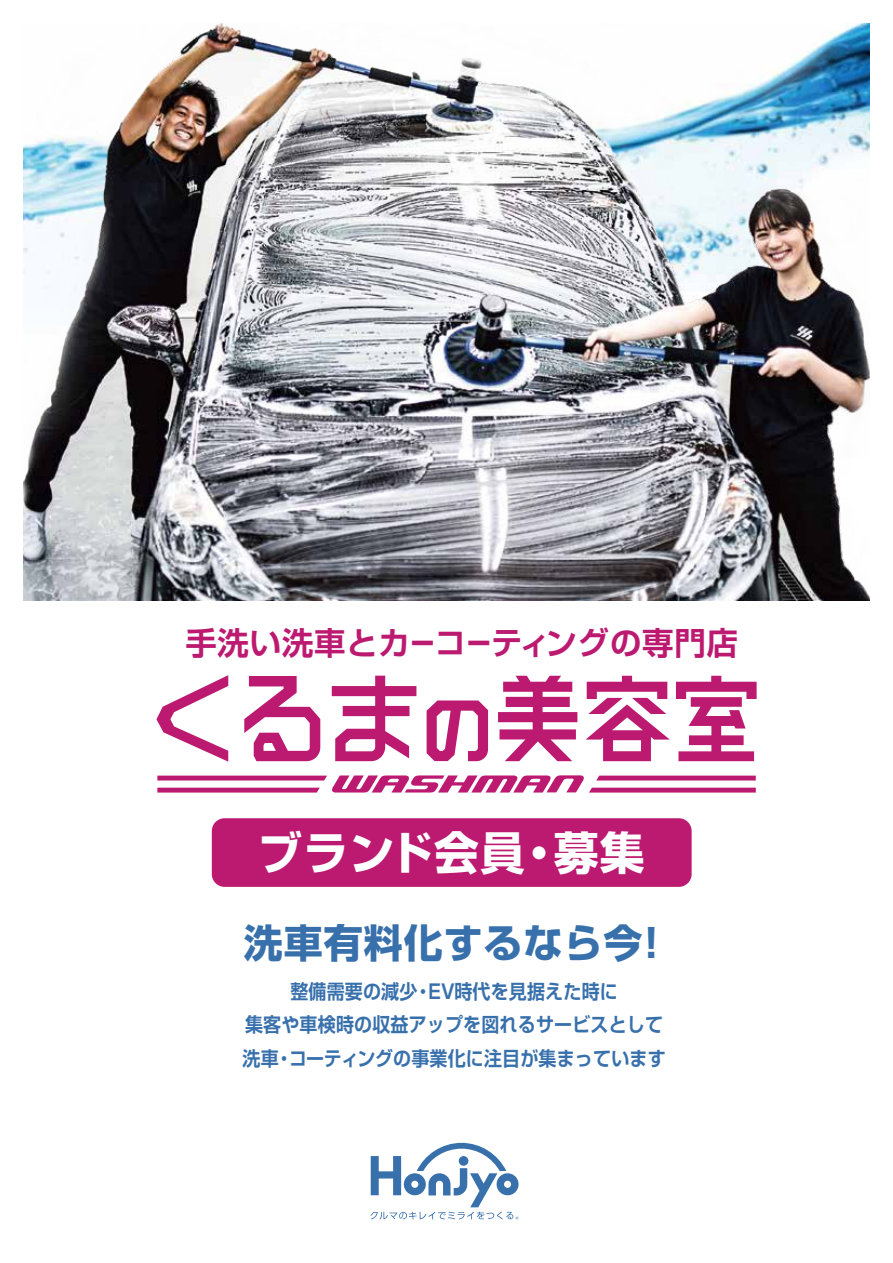
<style>
.page{position:relative;width:893px;height:1263px;background:#fff}
.page>*{position:absolute;margin:0;border:0;box-sizing:border-box;transform-origin:0 0}
.t1{font:700 45.15px "Shin Go Pr 5";letter-spacing:.025em;color:#fff}
.t2{font:700 39.45px "Shin Go Pr 5";letter-spacing:.025em;color:#3870ac}
.t3{font:700 31.8px "Shin Go Pr 5 De";letter-spacing:.025em;color:#bc1a70}
.t4{font:700 19.8px/33.5px "Shin Go Pr 5 De";letter-spacing:.01em;color:#3870ac;text-align:center;scale:.91 1}
</style>
<div class="page">
<img style="left:24px;top:24px;width:845px;height:576px">
<svg style="left:427px;top:700px;width:61px;height:61px"></svg>
<svg style="left:498px;top:676px;width:79px;height:85px"></svg>
<svg style="left:586px;top:676px;width:84px;height:85px"></svg>
<svg style="left:676px;top:676px;width:81px;height:85px"></svg>
<svg style="left:156px;top:675px;width:72px;height:87px"></svg>
<svg style="left:244px;top:676px;width:76px;height:85px"></svg>
<svg style="left:332px;top:676px;width:84px;height:85px"></svg>
<svg style="left:157px;top:775px;width:599px;height:17px"></svg>
<svg style="left:370px;top:1143px;width:149px;height:76px"></svg>
<div style="left:212px;top:818px;width:480px;height:69px;background:#bc1a70;border-radius:13px"></div>
<h3 class="t3" style="left:185px;top:617px;width:554px">手洗い洗車とカーコーティングの専門店</h3>
<h1 class="t1" style="left:258px;top:816px;width:388px">ブランド会員・募集</h1>
<h2 class="t2" style="left:244px;top:911px;width:429px">洗車有料化するなら今！</h2>
<p class="t4" style="left:242px;top:973px;width:467px">整備需要の減少・EV時代を見据えた時に<br>集客や車検時の収益アップを図れるサービスとして洗車・コーティングの事業化に注目が集まっています</p>
</div>
